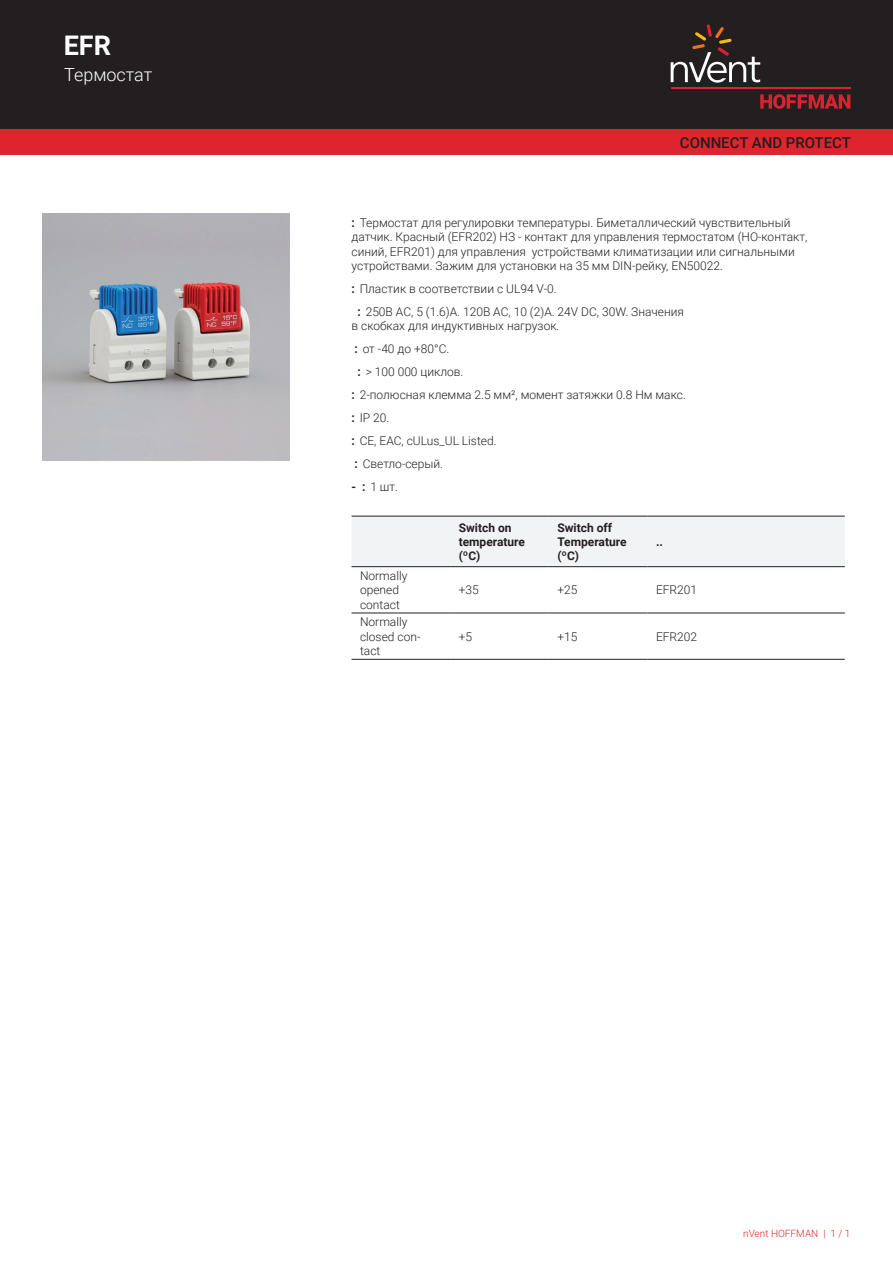
<style>
.page{position:relative;width:893px;height:1263px;background:#fff}
.page>*{position:absolute;margin:0;border:0;box-sizing:border-box;transform-origin:0 0}
.t1{font:700 27px "Roboto";color:#fff}
.t2{font:300 18px "Roboto";color:#fff}
.t3{font:500 15px "Roboto";color:#231f20}
.t4{font:300 12px/14.4px "Roboto";color:#231f20}
.t5{font:700 12px/14.4px "Roboto";color:#231f20}
.t6{font:300 10.05px "Roboto";color:#de252e}
.s1{font-weight:700}
</style>
<div class="page">
<div style="left:0;top:0;width:893px;height:129px;background:#231f20"></div>
<svg style="left:760px;top:94px;width:90px;height:15px"></svg>
<hr style="left:671px;top:88px;width:179px;height:1px;background:#db2230">
<svg style="left:671px;top:24px;width:89px;height:59px"></svg>
<div style="left:0;top:129px;width:893px;height:26px;background:#de252e"></div>
<div style="left:352px;top:517px;width:493px;height:49px;background:#f2f3f4"></div>
<hr style="left:351px;top:516px;width:99px;height:1px;background:#231f20">
<hr style="left:450px;top:516px;width:99px;height:1px;background:#231f20">
<hr style="left:549px;top:516px;width:98px;height:1px;background:#231f20">
<hr style="left:647px;top:516px;width:198px;height:1px;background:#231f20">
<hr style="left:351px;top:613px;width:99px;height:1px;background:#231f20">
<hr style="left:450px;top:613px;width:99px;height:1px;background:#231f20">
<hr style="left:549px;top:613px;width:98px;height:1px;background:#231f20">
<hr style="left:647px;top:613px;width:198px;height:1px;background:#231f20">
<hr style="left:351px;top:659px;width:99px;height:1px;background:#231f20">
<hr style="left:450px;top:659px;width:99px;height:1px;background:#231f20">
<hr style="left:549px;top:659px;width:98px;height:1px;background:#231f20">
<hr style="left:647px;top:659px;width:198px;height:1px;background:#231f20">
<hr style="left:351px;top:566px;width:99px;height:1px;background:#231f20">
<hr style="left:450px;top:566px;width:99px;height:1px;background:#231f20">
<hr style="left:549px;top:566px;width:98px;height:1px;background:#231f20">
<hr style="left:647px;top:566px;width:198px;height:1px;background:#231f20">
<img style="left:43px;top:213px;width:246px;height:247px">
<h1 class="t1" style="left:64px;top:27px;width:49px">EFR</h1>
<h2 class="t2" style="left:64px;top:62px;width:90px">Термостат</h2>
<p class="t3" style="left:680px;top:132px;width:173px">CONNECT AND PROTECT</p>
<p class="t4" style="left:351px;top:215px;width:457px"><span class="s1">:</span> Термостат для регулировки температуры. Биметаллический чувствительный датчик. Красный (EFR202) НЗ - контакт для управления термостатом (НО-контакт, синий, EFR201) для управления устройствами климатизации или сигнальными устройствами. Зажим для установки на 35 мм DIN-рейку, EN50022.</p>
<p class="t4" style="left:357px;top:277px;width:328px;line-height:23px;text-indent:-6px"><span class="s1">:</span> Пластик в соответствии с UL94 V-0.<br><span class="s1">:</span> 250В AC, 5 (1.6)A. 120В AC, 10 (2)A. 24V DC, 30W. Значения</p>
<p class="t4" style="left:351px;top:318px;width:209px">в скобках для индуктивных нагрузок.</p>
<p class="t4" style="left:354px;top:341px;width:96px"><span class="s1">:</span> от -40 до +80°C.</p>
<p class="t4" style="left:357px;top:364px;width:107px"><span class="s1">:</span> &gt; 100 000 циклов.</p>
<p class="t4" style="left:351px;top:387px;width:336px"><span class="s1">:</span> 2-полюсная клемма 2.5 мм², момент затяжки 0.8 Нм макс.</p>
<p class="t4" style="left:351px;top:410px;width:39px"><span class="s1">:</span> IP 20.</p>
<p class="t4" style="left:351px;top:433px;width:147px"><span class="s1">:</span> CE, EAC, cULus_UL Listed.</p>
<p class="t4" style="left:354px;top:456px;width:90px"><span class="s1">:</span> Светло-серый.</p>
<p class="t4" style="left:351px;top:479px;width:48px"><span class="s1">- :</span> 1 шт.</p>
<p class="t5" style="left:459px;top:520px;width:68px">Switch on temperature (ºC)</p>
<p class="t5" style="left:557px;top:520px;width:71px">Switch off<br>Temperature (ºC)</p>
<p class="t5" style="left:656px;top:534px;width:8px">..</p>
<p class="t4" style="left:360px;top:568px;width:49px">Normally opened contact</p>
<p class="t4" style="left:360px;top:614px;width:62px">Normally closed con&shy;tact</p>
<p class="t4" style="left:459px;top:582px;width:22px">+35</p>
<p class="t4" style="left:557px;top:582px;width:22px">+25</p>
<p class="t4" style="left:656px;top:582px;width:43px">EFR201</p>
<p class="t4" style="left:459px;top:629px;width:15px">+5</p>
<p class="t4" style="left:557px;top:629px;width:22px">+15</p>
<p class="t4" style="left:656px;top:629px;width:43px">EFR202</p>
<p class="t6" style="left:743px;top:1226px;width:109px">nVent HOFFMAN | 1 / 1</p>
</div>
